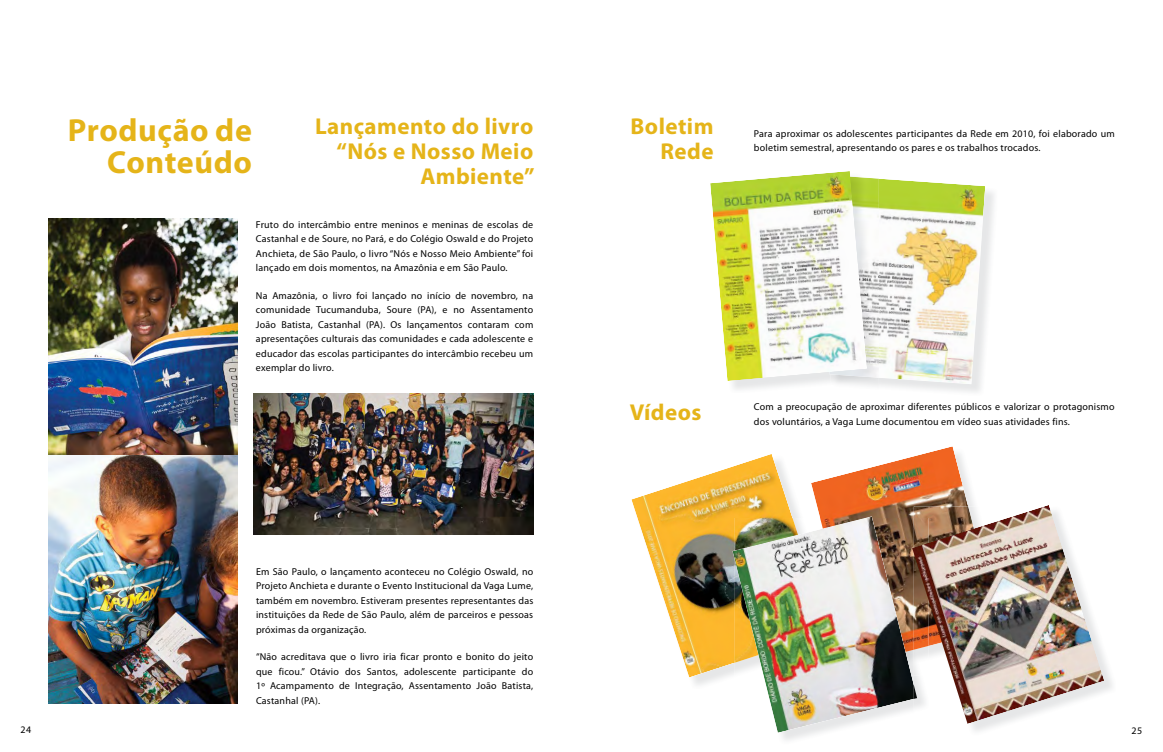
<style>
.page{position:relative;width:1163px;height:752px;background:#fff}
.page>*{position:absolute;margin:0;border:0;box-sizing:border-box;transform-origin:0 0}
.t1{font:700 32px/32px "Myriad Pro";letter-spacing:.02em;color:#e5b419;text-align:right}
.t2{font:700 23px/25px "Myriad Pro";letter-spacing:.02em;color:#e5b419;text-align:right}
.t3{font:10px/14.5px "Myriad Pro";letter-spacing:.02em;color:#000;text-align:justify}
</style>
<div class="page">
<img style="left:48px;top:218px;width:189px;height:485px">
<img style="left:878px;top:178px;width:107px;height:206px">
<img style="left:253px;top:393px;width:280px;height:141px">
<img style="left:867px;top:177px;width:11px;height:131px">
<img style="left:867px;top:308px;width:11px;height:69px">
<img style="left:710px;top:171px;width:157px;height:210px">
<img style="left:631px;top:454px;width:161px;height:223px">
<img style="left:811px;top:446px;width:157px;height:70px">
<img style="left:732px;top:516px;width:180px;height:216px">
<img style="left:967px;top:658px;width:145px;height:73px">
<img style="left:912px;top:504px;width:192px;height:219px">
<h1 class="t1" style="left:68px;top:117px;width:185px">Produção de<br>Conteúdo</h1>
<h2 class="t2" style="left:315px;top:116px;width:221px">Lançamento do livro “Nós e Nosso Meio<br>Ambiente”</h2>
<h2 class="t2" style="left:630px;top:116px;width:85px">Boletim<br>Rede</h2>
<p class="t3" style="left:256px;top:218px;width:279px">Fruto do intercâmbio entre meninos e meninas de escolas de Castanhal e de Soure, no Pará, e do Colégio Oswald e do Projeto Anchieta, de São Paulo, o livro “Nós e Nosso Meio Ambiente” foi lançado em dois momentos, na Amazônia e em São Paulo.</p>
<p class="t3" style="left:256px;top:289px;width:279px">Na Amazônia, o livro foi lançado no início de novembro, na comunidade Tucumanduba, Soure (PA), e no Assentamento João Batista, Castanhal (PA). Os lançamentos contaram com apresentações culturais das comunidades e cada adolescente e educador das escolas participantes do intercâmbio recebeu um exemplar do livro.</p>
<h2 class="t2" style="left:629px;top:402px;width:73px">Vídeos</h2>
<p class="t3" style="left:753px;top:127px;width:362px">Para aproximar os adolescentes participantes da Rede em 2010, foi elaborado um boletim semestral, apresentando os pares e os trabalhos trocados.</p>
<p class="t3" style="left:753px;top:400px;width:362px">Com a preocupação de aproximar diferentes públicos e valorizar o protagonismo dos voluntários, a Vaga Lume documentou em vídeo suas atividades fins.</p>
<p class="t3" style="left:256px;top:565px;width:279px">Em São Paulo, o lançamento aconteceu no Colégio Oswald, no Projeto Anchieta e durante o Evento Institucional da Vaga Lume, também em novembro. Estiveram presentes representantes das instituições da Rede de São Paulo, além de parceiros e pessoas próximas da organização.</p>
<p class="t3" style="left:256px;top:650px;width:279px">“Não acreditava que o livro iria ficar pronto e bonito do jeito que ficou.” Otávio dos Santos, adolescente participante do 1º Acampamento de Integração, Assentamento João Batista, Castanhal (PA).</p>
<p class="t3" style="left:21px;top:722px;width:12px">24</p>
<p class="t3" style="left:1131px;top:724px;width:12px">25</p>
</div>
